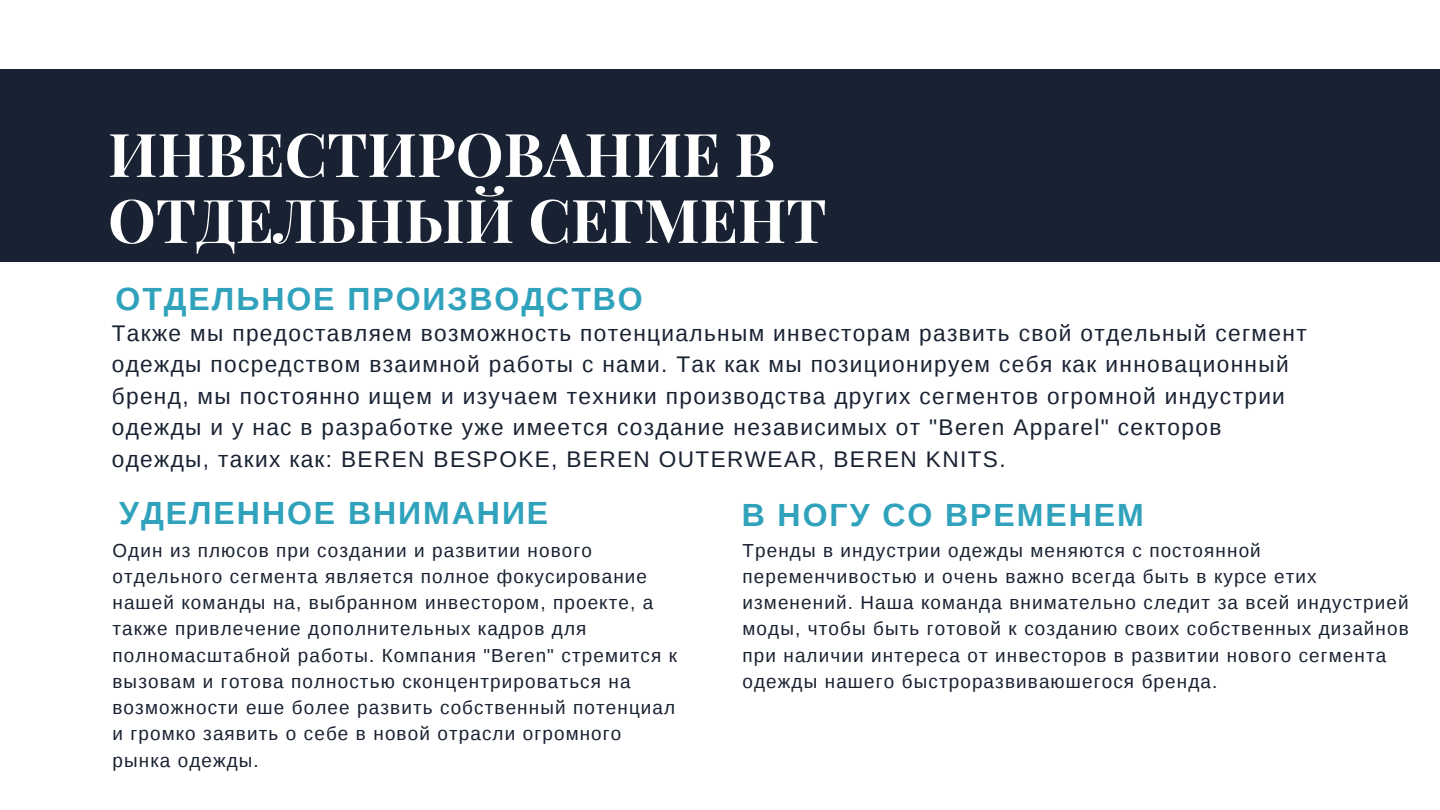
<style>
.page{position:relative;width:1440px;height:810px;background:#fff}
.page>*{position:absolute;margin:0;border:0;box-sizing:border-box;transform-origin:0 0}
.t1{font:700 60.4px/66px "Playfair Display";color:#fff}
.t2{font:700 32.1px "Liberation Sans";letter-spacing:.06em;color:#30a2bc}
.t3{font:22.6px/31.5px "Liberation Sans";letter-spacing:.06em;color:#192232}
.t4{font:22.6px "Arimo";letter-spacing:.06em;color:#192232}
.t5{font:18.9px/26.2px "Liberation Sans";letter-spacing:.06em;color:#192232}
.s1{font-family:"Arimo"}
.s2{font-family:"Liberation Sans"}
</style>
<div class="page">
<div style="left:0;top:69px;width:1440px;height:193px;background:#192232"></div>
<h1 class="t1" style="left:108px;top:119px;width:720px">ИНВЕСТИРОВАНИЕ В<br>ОТДЕЛЬНЫЙ СЕГМЕНТ</h1>
<h2 class="t2" style="left:116px;top:281px;width:529px">ОТДЕЛЬНОЕ ПРОИЗВОДСТВО</h2>
<p class="t3" style="left:112px;top:317px;width:1196px">Также мы предоставляем возможность потенциальным инвесторам развить свой отдельный сегмент одежды посредством взаимной работы с нами<span class="s1">.</span> Так как мы позиционируем себя как инновационный бренд<span class="s1">,</span> мы постоянно ищем и изучаем техники производства других сегментов огромной индустрии одежды и у нас в разработке уже имеется создание независимых от <span class="s1">"Beren Apparel"</span> секторов</p>
<p class="t4" style="left:112px;top:446px;width:895px"><span class="s2">одежды</span>, <span class="s2">таких как</span>: BEREN BESPOKE, BEREN OUTERWEAR, BEREN KNITS.</p>
<h2 class="t2" style="left:119px;top:495px;width:431px">УДЕЛЕННОЕ ВНИМАНИЕ</h2>
<h2 class="t2" style="left:742px;top:497px;width:404px">В НОГУ СО ВРЕМЕНЕМ</h2>
<p class="t5" style="left:112px;top:537px;width:566px">Один из плюсов при создании и развитии нового отдельного сегмента является полное фокусирование нашей команды на<span class="s1">,</span> выбранном инвестором<span class="s1">,</span> проекте<span class="s1">,</span> а также привлечение дополнительных кадров для полномасштабной работы<span class="s1">.</span> Компания <span class="s1">"Beren"</span> стремится к вызовам и готова полностью сконцентрироваться на возможности еше более развить собственный потенциал и громко заявить о себе в новой отрасли огромного рынка одежды<span class="s1">.</span></p>
<p class="t5" style="left:742px;top:537px;width:668px">Тренды в индустрии одежды меняются с постоянной переменчивостью и очень важно всегда быть в курсе етих изменений<span class="s1">.</span> Наша команда внимательно следит за всей индустрией моды<span class="s1">,</span> чтобы быть готовой к созданию своих собственных дизайнов при наличии интереса от инвесторов в развитии нового сегмента одежды нашего быстроразвиваюшегося бренда<span class="s1">.</span></p>
</div>
